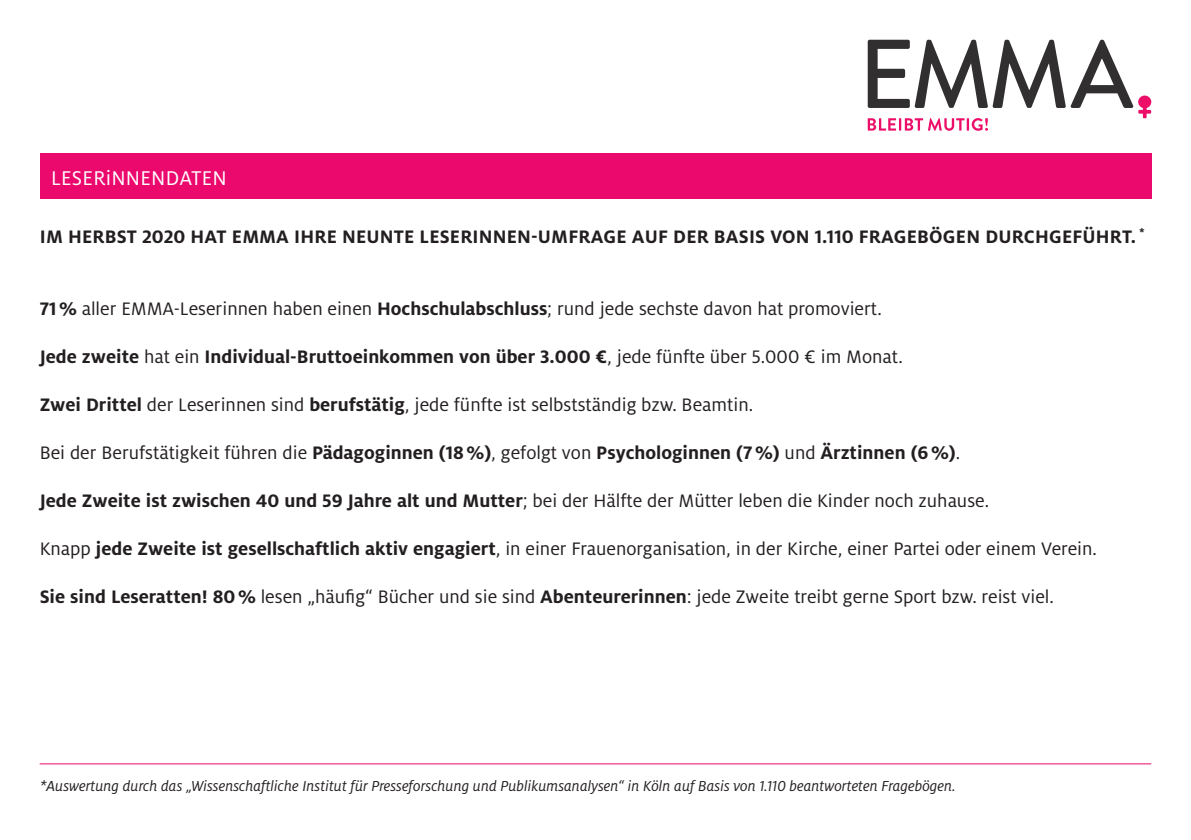
<style>
.page{position:relative;width:1191px;height:840px;background:#fff}
.page>*{position:absolute;margin:0;border:0;box-sizing:border-box;transform-origin:0 0}
.t1{font:22px "Milo Pro";letter-spacing:.01em;color:#fff}
.t2{font:20px "Milo Pro";color:#231f20}
.t3{font:700 20px "Milo Pro";color:#231f20}
.t4{font:italic 16px "Milo Pro";color:#231f20}
.s1{font-weight:700}
.s2{font-weight:400}
</style>
<div class="page">
<div style="left:40px;top:153px;width:1111px;height:45px;background:#ec096d"></div>
<svg style="left:867px;top:40px;width:284px;height:91px"></svg>
<hr style="left:40px;top:763px;width:1111px;height:1px;background:#ec096d">
<p class="t1" style="left:51px;top:165px;width:177px">LESERiNNENDATEN</p>
<p class="t3" style="left:40px;top:225px;width:1106px">IM HERBST 2020 HAT EMMA IHRE NEUNTE LESERINNEN-UMFRAGE AUF DER BASIS VON 1.110 FRAGEBÖGEN DURCHGEFÜHRT. <sup>*</sup></p>
<p class="t2" style="left:40px;top:297px;width:843px"><span class="s1">71%</span> aller EMMA-Leserinnen haben einen <span class="s1">Hochschulabschluss</span>; rund jede sechste davon hat promoviert.</p>
<p class="t3" style="left:40px;top:345px;width:864px">Jede zweite <span class="s2">hat ein</span> Individual-Bruttoeinkommen von über 3.000 €<span class="s2">, jede fünfte über 5.000 € im Monat.</span></p>
<p class="t2" style="left:40px;top:393px;width:715px"><span class="s1">Zwei Drittel</span> der Leserinnen sind <span class="s1">berufstätig</span>, jede fünfte ist selbstständig bzw. Beamtin.</p>
<p class="t3" style="left:40px;top:441px;width:922px"><span class="s2">Bei der Berufstätigkeit führen die</span> Pädagoginnen (18%)<span class="s2">, gefolgt von</span> Psychologinnen (7%) <span class="s2">und</span> Ärztinnen (6%)<span class="s2">.</span></p>
<p class="t2" style="left:40px;top:489px;width:951px"><span class="s1">Jede Zweite ist zwischen 40 und 59 Jahre alt und Mutter</span>; bei der Hälfte der Mütter leben die Kinder noch zuhause.</p>
<p class="t2" style="left:40px;top:537px;width:1058px">Knapp <span class="s1">jede Zweite ist gesellschaftlich aktiv engagiert</span>, in einer Frauenorganisation, in der Kirche, einer Partei oder einem Verein.</p>
<p class="t2" style="left:40px;top:585px;width:1015px"><span class="s1">Sie sind Leseratten! 80%</span> lesen „häufig“ Bücher und sie sind <span class="s1">Abenteurerinnen</span>: jede Zweite treibt gerne Sport bzw. reist viel.</p>
<p class="t4" style="left:40px;top:776px;width:917px">*Auswertung durch das „Wissenschaftliche Institut für Presseforschung und Publikumsanalysen“ in Köln auf Basis von 1.110 beantworteten Fragebögen.</p>
</div>
